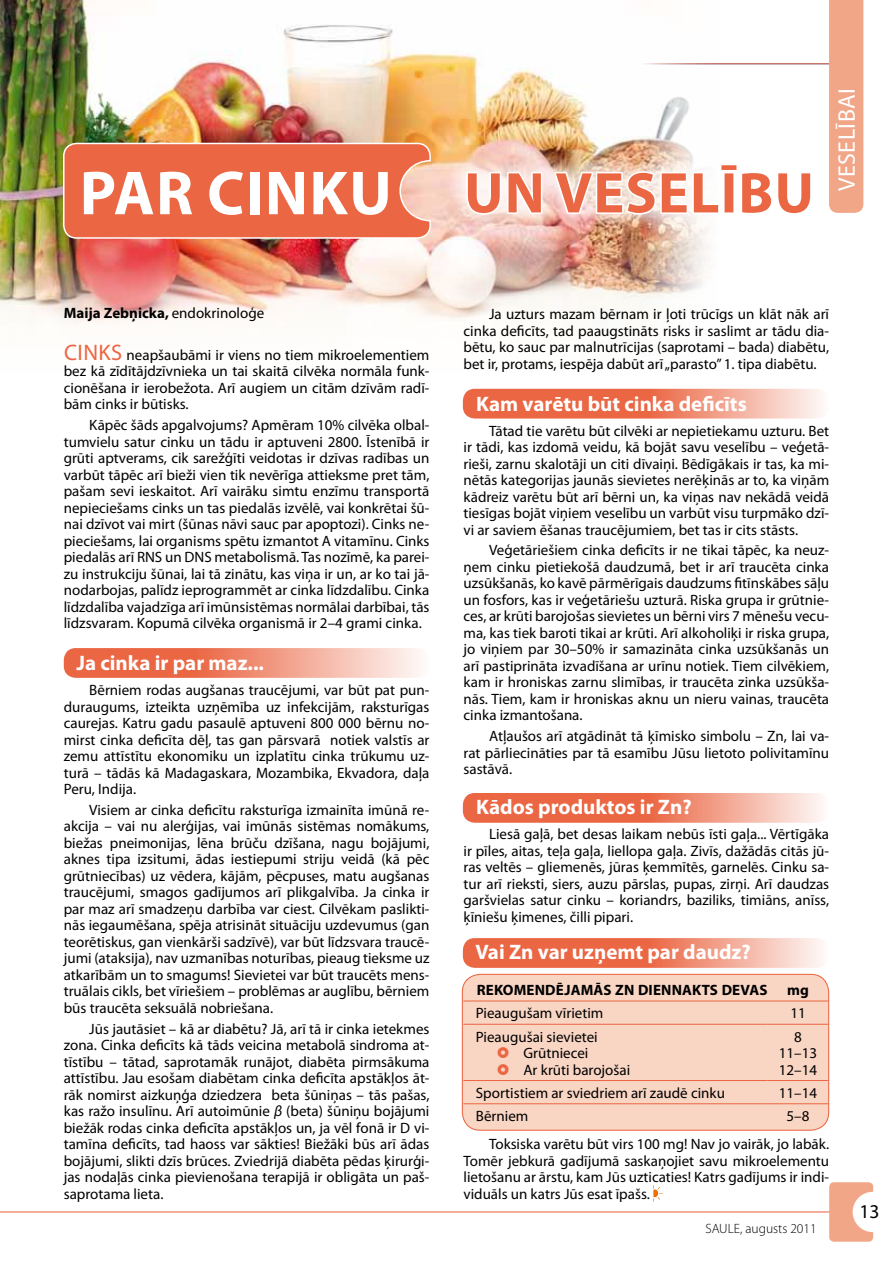
<style>
.page{position:relative;width:893px;height:1263px;background:#fff}
.page>*{position:absolute;margin:0;border:0;box-sizing:border-box;transform-origin:0 0}
.t1{font:700 62.7px "Myriad Pro";color:#fff}
.t2{font:700 57.9px "Myriad Pro";color:#eb6643}
.t3{font:24px "Myriad Pro";letter-spacing:.02em;color:#fff}
.t4{font:700 21px "Myriad Pro";color:#fff}
.t5{font:19.65px "Myriad Pro";color:#000}
.t6{font:15px/16.5px "Myriad Pro";color:#000;text-align:justify}
.t7{font:700 15px "Myriad Pro";color:#000}
.t8{font:300 13.5px "Myriad Pro";color:#000}
.s1{font-weight:400}
.s2{font-size:22.5px;color:#eb6643}
.s3{font-style:italic}
</style>
<div class="page">
<div style="left:462px;top:974px;width:367px;height:156px;background:#f9d5c4;border-radius:18px"></div>
<div style="left:462px;top:974px;width:367px;height:157px;border:1px solid #eb6643;border-radius:18px"></div>
<hr style="left:0;top:1211px;width:835px;height:1px;background:#eb6643">
<hr style="left:0;top:63px;width:835px;height:1px;background:#eb6643">
<svg style="left:463px;top:389px;width:366px;height:30px;background:#ef8c71"></svg>
<svg style="left:64px;top:648px;width:366px;height:30px;background:#f1967f"></svg>
<img style="left:0;top:0;width:727px;height:324px">
<svg style="left:463px;top:938px;width:366px;height:30px;background:#ef8b70"></svg>
<svg style="left:463px;top:793px;width:366px;height:30px;background:#ef8b70"></svg>
<hr style="left:463px;top:1001px;width:305px;height:1px;background:#eb6643">
<hr style="left:768px;top:1001px;width:60px;height:1px;background:#eb6643">
<hr style="left:463px;top:1024px;width:305px;height:1px;background:#eb6643">
<hr style="left:768px;top:1024px;width:60px;height:1px;background:#eb6643">
<hr style="left:463px;top:1080px;width:305px;height:1px;background:#eb6643">
<hr style="left:768px;top:1080px;width:60px;height:1px;background:#eb6643">
<hr style="left:463px;top:1103px;width:305px;height:1px;background:#eb6643">
<hr style="left:768px;top:1103px;width:60px;height:1px;background:#eb6643">
<svg style="left:653px;top:1185px;width:10px;height:16px"></svg>
<svg style="left:62px;top:142px;width:370px;height:97px;background:#ea704e"></svg>
<div style="left:446px;top:143px;width:386px;height:92px;background:#fff;opacity:.75"></div>
<svg style="left:465px;top:169px;width:79px;height:48px"></svg>
<svg style="left:552px;top:162px;width:261px;height:54px"></svg>
<div style="left:829px;top:1182px;width:44px;height:60px;background:#f2a688;border-radius:5px"></div>
<div style="left:853px;top:1192px;width:40px;height:40px;background:#fff;border-radius:50%"></div>
<div style="left:829px;top:0;width:34px;height:213px;background:#f2a688"></div>
<h1 class="t1" style="left:80px;top:152px;width:38px">par</h1>
<h1 class="t1" style="left:207px;top:152px;width:37px">cinku</h1>
<h2 class="t2" style="left:464px;top:155px;width:125px">un veselību</h2>
<h3 class="t3" style="left:832px;top:191px;width:116px;rotate:-90deg">DER ZINĀT!</h3>
<h3 class="t3" style="left:832px;top:191px;width:102px;rotate:-90deg">VESELĪBAI</h3>
<p class="t7" style="left:64px;top:304px;width:202px">Maija Zebņicka, <span class="s1">endokrinoloģe</span></p>
<p class="t6" style="left:64px;top:346px;width:367px"><span class="s2">Cinks</span> neapšaubāmi ir viens no tiem mikroelementiem bez kā zīdītājdzīvnieka un tai skaitā cilvēka normāla funk&shy;cionēšana ir ierobežota. Arī augiem un citām dzīvām radī&shy;bām cinks ir būtisks.</p>
<p class="t6" style="left:64px;top:417px;width:367px;text-indent:26px">Kāpēc šāds apgalvojums? Apmēram 10% cilvēka olbal&shy;tumvielu satur cinku un tādu ir aptuveni 2800. Īstenībā ir grūti aptverams, cik sarežģīti veidotas ir dzīvas radības un varbūt tāpēc arī bieži vien tik nevērīga attieksme pret tām, pašam sevi ieskaitot. Arī vairāku simtu enzīmu transportā nepieciešams cinks un tas piedalās izvēlē, vai konkrētai šū&shy;nai dzīvot vai mirt (šūnas nāvi sauc par apoptozi). Cinks ne&shy;pieciešams, lai organisms spētu izmantot A vitamīnu. Cinks piedalās arī RNS un DNS metabolismā. Tas nozīmē, ka parei&shy;zu instrukciju šūnai, lai tā zinātu, kas viņa ir un, ar ko tai jā&shy;nodarbojas, palīdz ieprogrammēt ar cinka līdzdalību. Cinka līdzdalība vajadzīga arī imūnsistēmas normālai darbībai, tās līdzsvaram. Kopumā cilvēka organismā ir 2–4 grami cinka.</p>
<h3 class="t4" style="left:77px;top:649px;width:189px">Ja cinka ir par maz...</h3>
<p class="t6" style="left:64px;top:681px;width:367px;text-indent:26px">Bērniem rodas augšanas traucējumi, var būt pat pun&shy;duraugums, izteikta uzņēmība uz infekcijām, raksturīgas caurejas. Katru gadu pasaulē aptuveni 800 000 bērnu no&shy;mirst cinka deficīta dēļ, tas gan pārsvarā notiek valstīs ar zemu attīstītu ekonomiku un izplatītu cinka trūkumu uz&shy;turā – tādās kā Madagaskara, Mozambika, Ekvadora, daļa Peru, I ndija.</p>
<p class="t6" style="left:64px;top:801px;width:367px;text-indent:26px">Visiem ar cinka deficītu raksturīga izmainīta imūnā re&shy;akcija – vai nu alerģijas, vai imūnās sistēmas nomākums, biežas pneimonijas, lēna brūču dzīšana, nagu bojājumi, aknes tipa izsitumi, ādas iestiepumi striju veidā (kā pēc grūtniecības) uz vēdera, kājām, pēcpuses, matu augšanas traucējumi, smagos gadījumos arī plikgalvība. Ja cinka ir par maz arī smadzeņu darbība var ciest. Cilvēkam paslikti&shy;nās iegaumēšana, spēja atrisināt situāciju uzdevumus (gan teorētiskus, gan vienkārši sadzīvē), var būt līdzsvara traucē&shy;jumi (ataksija), nav uzmanības noturības, pieaug tieksme uz atkarībām un to smagums! Sievietei var būt traucēts mens&shy;truālais cikls, bet vīriešiem – problēmas ar auglību, bērniem būs traucēta seksuālā nobriešana.</p>
<p class="t6" style="left:64px;top:1020px;width:367px;text-indent:26px">Jūs jautāsiet – kā ar diabētu? Jā, arī tā ir cinka ietekmes zona. Cinka deficīts kā tāds veicina metabolā sindroma at&shy;tīstību – tātad, saprotamāk runājot, diabēta pirmsākuma attīstību. Jau esošam diabētam cinka deficīta apstākļos āt&shy;rāk nomirst aizkuņģa dziedzera beta šūniņas – tās pašas, kas ražo insulīnu. Arī autoimūnie <span class="s3">β</span> (beta) šūniņu bojājumi biežāk rodas cinka deficīta apstākļos un, ja vēl fonā ir D vi&shy;tamīna deficīts, tad haoss var sākties! Biežāki būs arī ādas bojājumi, slikti dzīs brūces. Zviedrijā diabēta pēdas ķirurģi&shy;jas nodaļās cinka pievienošana terapijā ir obligāta un paš&shy;saprotama lieta.</p>
<p class="t6" style="left:463px;top:306px;width:367px;text-indent:26px">Ja uzturs mazam bērnam ir ļoti trūcīgs un klāt nāk arī cinka deficīts, tad paaugstināts risks ir saslimt ar tādu dia&shy;bētu, ko sauc par malnutrīcijas (saprotami – bada) diabētu, bet ir, protams, iespēja dabūt arī „parasto” 1. tipa diabētu.</p>
<h3 class="t4" style="left:476px;top:390px;width:272px">Kam varētu būt cinka deficīts</h3>
<p class="t6" style="left:463px;top:422px;width:367px;text-indent:26px">Tātad tie varētu būt cilvēki ar nepietiekamu uzturu. Bet ir tādi, kas izdomā veidu, kā bojāt savu veselību – veģetā&shy;rieši, zarnu skalotāji un citi dīvaiņi. Bēdīgākais ir tas, ka mi&shy;nētās kategorijas jaunās sievietes nerēķinās ar to, ka viņām kādreiz varētu būt arī bērni un, ka viņas nav nekādā veidā tiesīgas bojāt viņiem veselību un varbūt visu turpmāko dzī&shy;vi ar saviem ēšanas traucējumiem, bet tas ir cits stāsts.</p>
<p class="t6" style="left:463px;top:542px;width:367px;text-indent:26px">Veģetāriešiem cinka deficīts ir ne tikai tāpēc, ka neuz&shy;ņem cinku pietiekošā daudzumā, bet ir arī traucēta cinka uzsūkšanās, ko kavē pārmērīgais daudzums fitīnskābes sāļu un fosfors, kas ir veģetāriešu uzturā. Riska grupa ir grūtnie&shy;ces, ar krūti barojošas sievietes un bērni virs 7 mēnešu vecu&shy;ma, kas tiek baroti tikai ar krūti. Arī alkoholiķi ir riska grupa, jo viņiem par 30–50% ir samazināta cinka uzsūkšanās un arī pastiprināta izvadīšana ar urīnu notiek. Tiem cilvēkiem, kam ir hroniskas zarnu slimības, ir traucēta zinka uzsūkša&shy;nās. Tiem, kam ir hroniskas aknu un nieru vainas, traucēta cinka izmantošana.</p>
<p class="t6" style="left:463px;top:728px;width:367px;text-indent:26px">Atļaušos arī atgādināt tā ķīmisko simbolu – Zn, lai va&shy;rat pārliecināties par tā esamību Jūsu lietoto polivitamīnu sastāvā.</p>
<h3 class="t4" style="left:476px;top:794px;width:217px">Kādos produktos ir Zn?</h3>
<p class="t6" style="left:463px;top:826px;width:367px;text-indent:26px">Liesā gaļā, bet desas laikam nebūs īsti gaļa... Vērtīgāka ir pīles, aitas, teļa gaļa, liellopa gaļa. Zivīs, dažādās citās jū&shy;ras veltēs – gliemenēs, jūras ķemmītēs, garnelēs. Cinku sa&shy;tur arī rieksti, siers, auzu pārslas, pupas, zirņi. Arī daudzas garšvielas satur cinku – koriandrs, baziliks, timiāns, anīss, ķīniešu ķimenes, čilli pipari.</p>
<h3 class="t4" style="left:475px;top:938px;width:277px">Vai Zn var uzņemt par daudz?</h3>
<p class="t7" style="left:477px;top:980px;width:20px">Rekomendējamās</p>
<p class="t7" style="left:615px;top:980px;width:33px">Zn diennakts</p>
<p class="t7" style="left:722px;top:980px;width:10px">devas</p>
<p class="t7" style="left:787px;top:980px;width:23px">mg</p>
<p class="t6" style="left:476px;top:1005px;width:129px">Pieaugušam vīrietim</p>
<p class="t6" style="left:790px;top:1005px;width:17px">11</p>
<p class="t6" style="left:523px;top:1028px;width:108px;text-align:left;text-indent:-48px">Pieaugušai sievietei<br>Grūtniecei<br>Ar krūti barojošai</p>
<p class="t6" style="left:779px;top:1028px;width:40px;text-align:center">8<br>11–13<br>12–14</p>
<p class="t6" style="left:476px;top:1084px;width:251px">Sportistiem ar sviedriem arī zaudē cinku</p>
<p class="t6" style="left:779px;top:1084px;width:40px">11–14</p>
<p class="t6" style="left:476px;top:1107px;width:54px">Bērniem</p>
<p class="t6" style="left:489px;top:1102px;width:342px;line-height:28px;text-indent:298px">5–8<br>Toksiska varētu būt virs 100 mg! Nav jo vairāk, jo labāk.</p>
<p class="t6" style="left:463px;top:1152px;width:367px">Tomēr jebkurā gadījumā saskaņojiet savu mikroelementu lietošanu ar ārstu, kam Jūs uzticaties! Katrs gadījums ir indi&shy;viduāls un katrs Jūs esat īpašs.</p>
<p class="t8" style="left:705px;top:1221px;width:8px">SAULE</p>
<p class="t8" style="left:740px;top:1221px;width:78px">, augusts 2011</p>
<h3 class="t5" style="left:859px;top:1199px;width:22px">13</h3>
</div>
